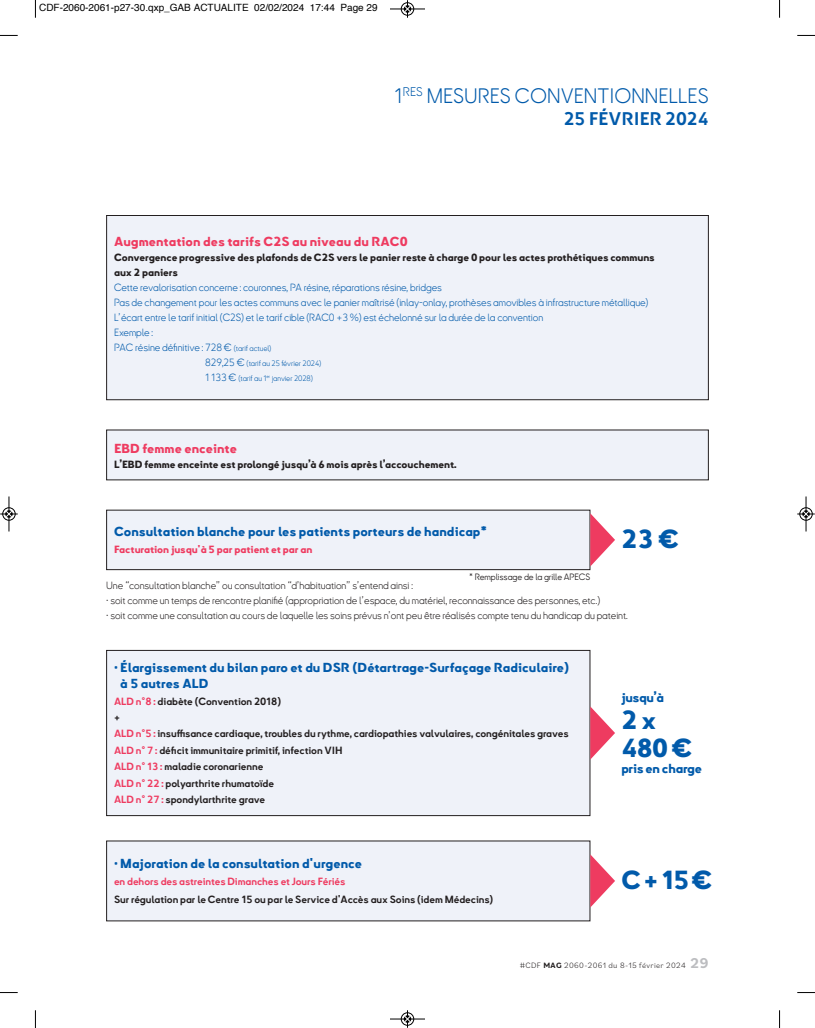
<style>
.page{position:relative;width:815px;height:1028px;background:#fff}
.page>*{position:absolute;margin:0;border:0;box-sizing:border-box;transform-origin:0 0}
.t1{font:25px/27.5px "Kreadon EB";letter-spacing:-.025em;color:#015aaa}
.t2{font:20px "Kreadon L";color:#015aaa}
.t3{font:17.5px "Kreadon B";color:#015aaa}
.t4{font:12.5px/16.4px "Kreadon EB";color:#015aaa}
.t5{font:12.5px "Kreadon EB";color:#ee3b60}
.t6{font:12.5px "Kreadon EB";letter-spacing:-.025em;color:#015aaa}
.t7{font:10px "Kreadon B";letter-spacing:-.01em;color:#231f20}
.t8{font:10px "Kreadon L";letter-spacing:-.01em;color:#015aaa}
.t9{font:10px "Kreadon L";letter-spacing:-.01em;color:#231f20}
.t10{font:10px/15px "Kreadon EB";letter-spacing:-.01em;color:#231f20}
.t11{font:10px "Helvetica";color:#000}
.t12{font:10px "Kreadon B";letter-spacing:-.01em;color:#ee3b60}
.t13{font:10px "Kreadon EB";letter-spacing:-.01em;color:#ee3b60}
.t14{font:8.75px "Kreadon R";letter-spacing:-.01em;color:#231f20}
.t15{font:300 8.12px "Bilo";letter-spacing:.05em;color:#231f20}
.t16{font:7.5px/15px "Kreadon L";letter-spacing:-.01em;color:#015aaa}
.s1{font-size:7.5px}
.s2{font-size:10px}
.s3{color:#ee3b60}
.s4{font-weight:700}
.s5{font-weight:700;font-size:15px;color:#bcbdc0}
</style>
<div class="page">
<div style="left:107px;top:215px;width:601px;height:185px;background:#eff2f9"></div>
<div style="left:106px;top:215px;width:603px;height:185px;border:1px solid #231f20"></div>
<div style="left:107px;top:430px;width:601px;height:50px;background:#eff2f9"></div>
<div style="left:107px;top:510px;width:483px;height:59px;background:#eff2f9"></div>
<div style="left:106px;top:510px;width:484px;height:60px;border:1px solid #231f20"></div>
<div style="left:107px;top:650px;width:483px;height:165px;background:#eff2f9"></div>
<div style="left:106px;top:650px;width:484px;height:166px;border:1px solid #231f20"></div>
<svg style="left:590px;top:706px;width:25px;height:53px"></svg>
<svg style="left:590px;top:513px;width:25px;height:53px"></svg>
<div style="left:107px;top:841px;width:483px;height:80px;background:#eff2f9"></div>
<svg style="left:590px;top:854px;width:25px;height:53px"></svg>
<svg style="left:35px;top:0;width:1px;height:18px"></svg>
<svg style="left:0;top:35px;width:18px;height:1px"></svg>
<svg style="left:779px;top:0;width:1px;height:18px"></svg>
<svg style="left:797px;top:35px;width:18px;height:1px"></svg>
<svg style="left:35px;top:1010px;width:1px;height:18px"></svg>
<svg style="left:0;top:992px;width:18px;height:1px"></svg>
<svg style="left:779px;top:1010px;width:1px;height:18px"></svg>
<svg style="left:797px;top:992px;width:18px;height:1px"></svg>
<div style="left:401px;top:2px;width:13px;height:14px;border:1px solid #fff;border-radius:50%"></div>
<hr style="left:390px;top:9px;width:35px;height:1px;background:#000">
<div style="left:401px;top:3px;width:13px;height:12px;border:1px solid #000;border-radius:50%"></div>
<svg style="left:404px;top:0;width:7px;height:18px"></svg>
<hr style="left:390px;top:1018px;width:35px;height:1px;background:#000">
<div style="left:401px;top:1012px;width:13px;height:13px;border:1px solid #000;border-radius:50%"></div>
<svg style="left:404px;top:1010px;width:7px;height:17px"></svg>
<div style="left:2px;top:507px;width:14px;height:13px;border:1px solid #fff;border-radius:50%"></div>
<hr style="left:9px;top:496px;width:1px;height:35px;background:#000">
<div style="left:3px;top:507px;width:12px;height:13px;border:1px solid #000;border-radius:50%"></div>
<svg style="left:0;top:511px;width:18px;height:6px"></svg>
<div style="left:799px;top:507px;width:14px;height:13px;border:1px solid #fff;border-radius:50%"></div>
<hr style="left:806px;top:496px;width:1px;height:35px;background:#000">
<div style="left:800px;top:507px;width:12px;height:13px;border:1px solid #000;border-radius:50%"></div>
<svg style="left:797px;top:511px;width:18px;height:6px"></svg>
<p class="t11" style="left:39px;top:4px;width:340px">CDF-2060-2061-p27-30.qxp_GAB ACTUALITE 02/02/2024 17:44 Page 29</p>
<p class="t2" style="left:394px;top:88px;width:316px">1<sup>RES</sup> MESURES CONVENTIONNELLES</p>
<p class="t3" style="left:564px;top:112px;width:146px">25 FÉVRIER 2024</p>
<p class="t5" style="left:114px;top:236px;width:295px">Augmentation des tarifs C2S au niveau du RAC0</p>
<p class="t10" style="left:114px;top:250px;width:542px">Convergence progressive des plafonds de C2S vers le panier reste à charge 0 pour les actes prothétiques communs aux 2 paniers</p>
<p class="t8" style="left:114px;top:283px;width:330px">Cette revalorisation concerne : couronnes, PA résine, réparations résine, bridges</p>
<p class="t8" style="left:114px;top:298px;width:536px">Pas de changement pour les actes communs avec le panier maîtrisé (inlay-onlay, prothèses amovibles à infrastructure métallique)</p>
<p class="t8" style="left:114px;top:313px;width:431px">L’écart entre le tarif initial (C2S) et le tarif cible (RAC0 +3 %) est échelonné sur la durée de la convention</p>
<p class="t8" style="left:114px;top:328px;width:41px">Exemple :</p>
<p class="t8" style="left:114px;top:343px;width:159px">PAC résine définitive : 728 € <span class="s1">(tarif actuel)</span></p>
<p class="t16" style="left:205px;top:356px;width:118px"><span class="s2">829,25 €</span> (tarif au 25 février 2024)<br><span class="s2">1 133 €</span> (tarif au 1<sup>er</sup> janvier 2028)</p>
<p class="t5" style="left:114px;top:444px;width:124px">EBD femme enceinte</p>
<p class="t10" style="left:114px;top:458px;width:344px">L’EBD femme enceinte est prolongé jusqu’à 6 mois après l’accouchement.</p>
<p class="t4" style="left:114px;top:524px;width:375px">Consultation blanche pour les patients porteurs de handicap*</p>
<p class="t13" style="left:114px;top:545px;width:200px">Facturation jusqu'à 5 par patient et par an</p>
<p class="t1" style="left:621px;top:528px;width:59px">23 €</p>
<p class="t14" style="left:469px;top:574px;width:122px">* Remplissage de la grille APECS</p>
<p class="t9" style="left:106px;top:581px;width:308px">Une “consultation blanche” ou consultation “d’habituation” s’entend ainsi :</p>
<p class="t9" style="left:106px;top:596px;width:495px">• soit comme un temps de rencontre planifié (appropriation de l’espace, du matériel, reconnaissance des personnes, etc.)</p>
<p class="t9" style="left:106px;top:611px;width:523px">• soit comme une consultation au cours de laquelle les soins prévus n’ont peu être réalisés compte tenu du handicap du pateint.</p>
<p class="t4" style="left:120px;top:660px;width:450px;text-indent:-6px">• Élargissement du bilan paro et du DSR (Détartrage-Surfaçage Radiculaire) à 5 autres ALD</p>
<p class="t7" style="left:114px;top:697px;width:169px"><span class="s3">ALD n°8 :</span> diabète (Convention 2018)</p>
<p class="t7" style="left:114px;top:713px;width:8px">+</p>
<p class="t7" style="left:114px;top:730px;width:456px"><span class="s3">ALD n°5 :</span> insuffisance cardiaque, troubles du rythme, cardiopathies valvulaires, congénitales graves</p>
<p class="t7" style="left:114px;top:746px;width:230px"><span class="s3">ALD n° 7 :</span> déficit immunitaire primitif, infection VIH</p>
<p class="t7" style="left:114px;top:763px;width:151px"><span class="s3">ALD n° 13 :</span> maladie coronarienne</p>
<p class="t7" style="left:114px;top:779px;width:162px"><span class="s3">ALD n° 22 :</span> polyarthrite rhumatoïde</p>
<p class="t7" style="left:114px;top:795px;width:153px"><span class="s3">ALD n° 27 :</span> spondylarthrite grave</p>
<p class="t4" style="left:114px;top:856px;width:250px">• Majoration de la consultation d'urgence</p>
<p class="t12" style="left:114px;top:878px;width:233px">en dehors des astreintes Dimanches et Jours Fériés</p>
<p class="t7" style="left:114px;top:895px;width:381px">Sur régulation par le Centre 15 ou par le Service d'Accès aux Soins (idem Médecins)</p>
<p class="t4" style="left:621px;top:690px;width:44px">jusqu’à</p>
<p class="t1" style="left:621px;top:709px;width:73px">2 x<br>480 €</p>
<p class="t6" style="left:621px;top:763px;width:82px">pris en charge</p>
<p class="t1" style="left:621px;top:869px;width:93px">C + 15 €</p>
<p class="t15" style="left:520px;top:960px;width:190px">#CDF <span class="s4">MAG</span> 2060-2061 du 8-15 février 2024 <span class="s5">29</span></p>
</div>
